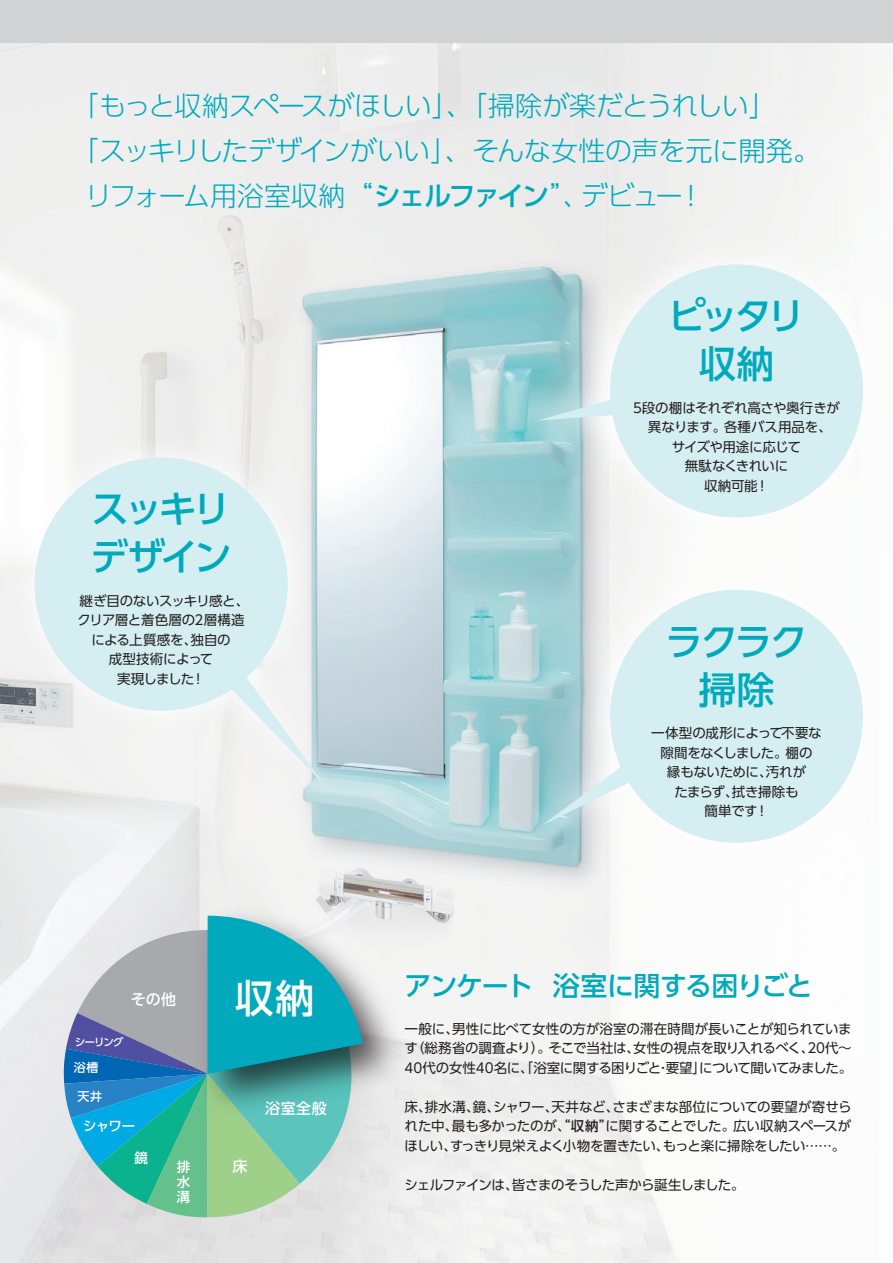
<style>
.page{position:relative;width:893px;height:1263px;background:#fff}
.page>*{position:absolute;margin:0;border:0;box-sizing:border-box;transform-origin:0 0}
.t1{font:500 39px "UD Shin Go Pro";color:#fff}
.t2{font:500 37.5px/48px "UD Shin Go Pro";letter-spacing:-.09em;color:#00aabc;text-align:center}
.t3{font:300 27px "UD Shin Go Pro";letter-spacing:-.03em;color:#00aabc}
.t4{font:500 27px "UD Shin Go Pro";letter-spacing:-.045em;color:#00aabc}
.t5{font:500 15px "UD Shin Go Pro";letter-spacing:.035em;color:#fff}
.t6{font:13.5px/19.5px "UD Shin Go Pro";letter-spacing:-.035em;color:#231f20;text-align:center}
.t7{font:13.5px "UD Shin Go Pro";letter-spacing:-.055em;color:#231f20}
.t8{font:500 13.5px/15px "UD Shin Go Pro";color:#fff;text-align:justify}
.t9{font:500 12px "UD Shin Go Pro";color:#fff}
.t10{font:500 10.5px "UD Shin Go Pro";letter-spacing:-.08em;color:#fff}
.s1{font-weight:500}
</style>
<div class="page">
<img style="left:0;top:43px;width:869px;height:1220px">
<div style="left:0;top:0;width:893px;height:43px;background:#d1d2d4"></div>
<img style="left:0;top:419px;width:364px;height:405px">
<svg style="left:35px;top:457px;width:290px;height:329px;fill:#d5eef1"></svg>
<img style="left:503px;top:556px;width:366px;height:325px">
<svg style="left:542px;top:590px;width:321px;height:253px;fill:#d5eef1"></svg>
<img style="left:499px;top:226px;width:370px;height:330px">
<svg style="left:538px;top:264px;width:325px;height:253px;fill:#d5eef1"></svg>
<img style="left:186px;top:894px;width:232px;height:235px">
<svg style="left:63px;top:916px;width:300px;height:301px;background:#6cb5b8"></svg>
<h3 class="t3" style="left:72px;top:84px;width:706px">「もっと収納スペースがほしい」、「掃除が楽だとうれしい」</h3>
<h3 class="t3" style="left:72px;top:129px;width:750px">「スッキリしたデザインがいい」、そんな女性の声を元に開発。</h3>
<h3 class="t3" style="left:85px;top:174px;width:621px">リフォーム用浴室収納“<span class="s1">シェルファイン</span>”、デビュー！</h3>
<h2 class="t2" style="left:90px;top:484px;width:143px;text-align:left">スッキリデザイン</h2>
<p class="t6" style="left:78px;top:591px;width:173px">継ぎ目のないスッキリ感と、クリア層と着色層の2層構造による上質感を、独自の<br>成型技術によって<br>実現しました！</p>
<p class="t5" style="left:131px;top:987px;width:47px">その他</p>
<p class="t10" style="left:75px;top:1033px;width:50px">シーリング</p>
<p class="t9" style="left:74px;top:1057px;width:26px">浴槽</p>
<p class="t9" style="left:77px;top:1086px;width:26px">天井</p>
<p class="t8" style="left:83px;top:1117px;width:54px">シャワー</p>
<p class="t8" style="left:135px;top:1150px;width:15px">鏡</p>
<p class="t8" style="left:177px;top:1158px;width:15px">排水溝</p>
<h1 class="t1" style="left:235px;top:966px;width:81px">収納</h1>
<p class="t5" style="left:233px;top:1154px;width:16px">床</p>
<p class="t5" style="left:265px;top:1096px;width:63px">浴室全般</p>
<h2 class="t2" style="left:668px;top:291px;width:138px">ピッタリ収納</h2>
<p class="t6" style="left:633px;top:398px;width:208px">5段の棚はそれぞれ高さや奥行きが異なります。各種バス用品を、<br>サイズや用途に応じて<br>無駄なくきれいに<br>収納可能！</p>
<h2 class="t2" style="left:666px;top:616px;width:143px">ラクラク掃除</h2>
<p class="t6" style="left:651px;top:723px;width:172px">一体型の成形によって不要な隙間をなくしました。棚の<br>縁もないために、汚れが<br>たまらず、拭き掃除も<br>簡単です！</p>
<h3 class="t4" style="left:405px;top:964px;width:410px">アンケート 浴室に関する困りごと</h3>
<p class="t6" style="left:405px;top:1018px;width:449px;text-align:justify">一般に、男性に比べて女性の方が浴室の滞在時間が長いことが知られています（総務省の調査より）。そこで当社は、女性の視点を取り入れるべく、20代～40代の女性40名に、「浴室に関する困りごと･要望」について聞いてみました。</p>
<p class="t6" style="left:405px;top:1096px;width:449px;text-align:justify">床、排水溝、鏡、シャワー、天井など、さまざまな部位についての要望が寄せられた中、最も多かったのが、“<span class="s1">収納</span>”に関することでした。広い収納スペースがほしい、すっきり見栄えよく小物を置きたい、もっと楽に掃除をしたい……。</p>
<p class="t7" style="left:405px;top:1174px;width:342px">シェルファインは、皆さまのそうした声から誕生しました。</p>
</div>
